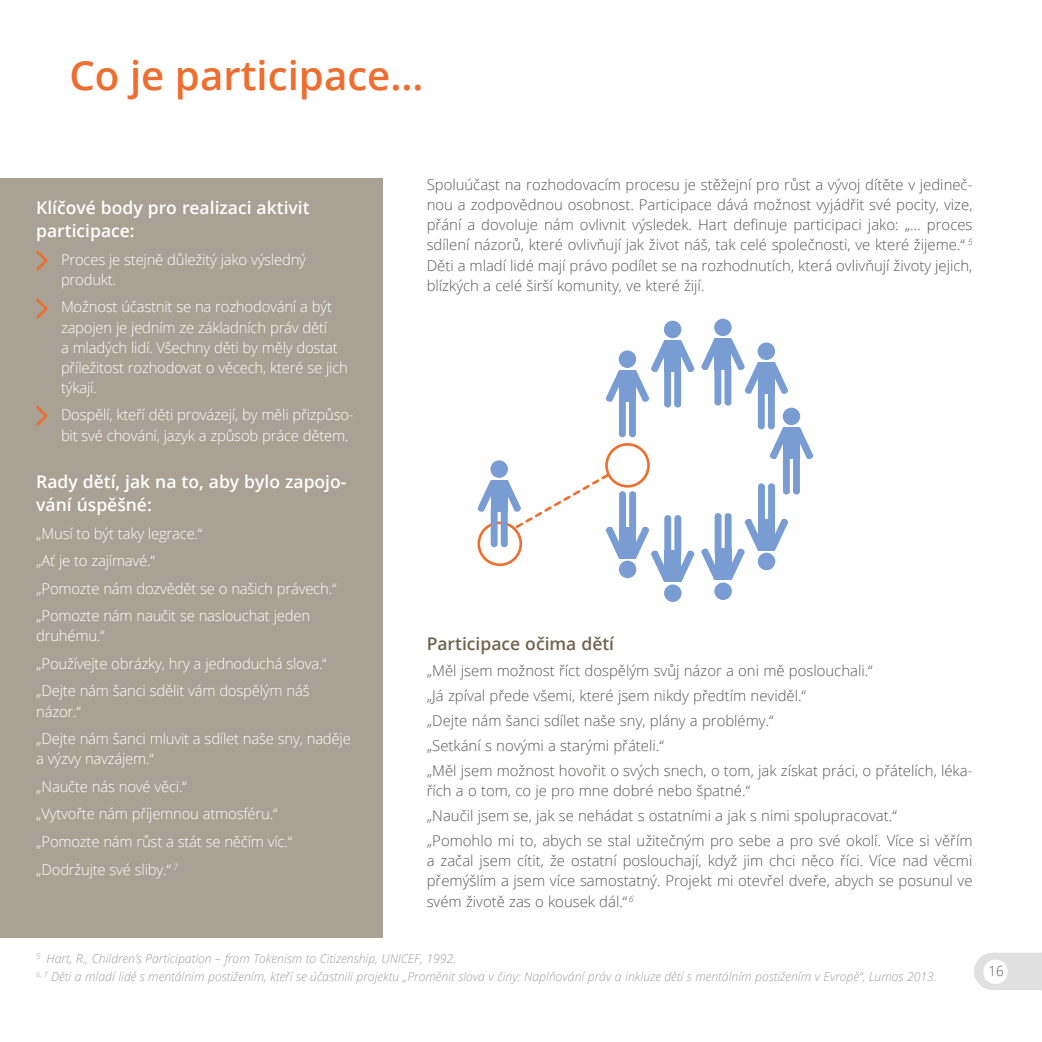
<style>
.page{position:relative;width:1042px;height:1042px;background:#fff}
.page>*{position:absolute;margin:0;border:0;box-sizing:border-box;transform-origin:0 0}
.t1{font:600 40.25px "Open Sans";color:#ed6e2e}
.t2{font:600 17.5px/22.8px "Open Sans";color:#fff}
.t3{font:600 17.5px "Open Sans";color:#71634e}
.t4{font:300 14.88px/20.1px "Open Sans";color:#575756;text-align:justify}
.t5{font:300 14.88px/27.7px "Open Sans";letter-spacing:-.015em;color:#fff}
.t6{font:300 14px "Open Sans";color:#575756;scale:.95 1}
.t7{font:italic 300 12.25px/17.5px "Open Sans";color:#9d9d9c}
.s1{font-weight:400;font-size:21px;color:#fff}
</style>
<div class="page">
<svg style="left:974px;top:952px;width:68px;height:38px;background:#e2e2e2"></svg>
<div style="left:983px;top:959px;width:25px;height:25px;background:#fff;border-radius:50%"></div>
<div style="left:0;top:179px;width:382px;height:759px;background:#a9a194"></div>
<svg style="left:36px;top:250px;width:12px;height:21px"></svg>
<svg style="left:36px;top:298px;width:12px;height:21px"></svg>
<svg style="left:36px;top:406px;width:12px;height:20px"></svg>
<div style="left:605px;top:443px;width:45px;height:44px;border:3px solid #ed6e2e;border-radius:50%"></div>
<div style="left:490px;top:460px;width:18px;height:18px;background:#799dd3;border-radius:50%"></div>
<div style="left:664px;top:321px;width:17px;height:17px;background:#799dd3;border-radius:50%"></div>
<div style="left:664px;top:340px;width:17px;height:32px;background:#799dd3"></div>
<svg style="left:606px;top:341px;width:88px;height:97px"></svg>
<div style="left:714px;top:582px;width:18px;height:18px;background:#799dd3;border-radius:50%"></div>
<div style="left:714px;top:319px;width:18px;height:17px;background:#799dd3;border-radius:50%"></div>
<div style="left:714px;top:338px;width:17px;height:32px;background:#799dd3"></div>
<div style="left:664px;top:584px;width:17px;height:18px;background:#799dd3;border-radius:50%"></div>
<svg style="left:701px;top:339px;width:112px;height:241px"></svg>
<svg style="left:477px;top:472px;width:217px;height:110px"></svg>
<h1 class="t1" style="left:69px;top:48px;width:356px">Co je participace...</h1>
<p class="t2" style="left:36px;top:196px;width:275px">Klíčové body pro realizaci aktivit participace:</p>
<p class="t5" style="left:61px;top:249px;width:246px;line-height:20.1px">Proces je stejně důležitý jako výsledný produkt.</p>
<p class="t5" style="left:61px;top:296px;width:288px;line-height:20.1px">Možnost účastnit se na rozhodování a být zapojen je jedním ze základních práv dětí<br>a mladých lidí. Všechny děti by měly dostat příležitost rozhodovat o věcech, které se jich týkají.</p>
<p class="t5" style="left:61px;top:405px;width:294px;line-height:20.1px">Dospělí, kteří děti provázejí, by měli přizpůso&shy;bit své chování, jazyk a způsob práce dětem.</p>
<p class="t2" style="left:36px;top:470px;width:312px">Rady dětí, jak na to, aby bylo zapojo&shy;vání úspěšné:</p>
<p class="t5" style="left:36px;top:519px;width:302px">„Musí to být taky legrace.“<br>„Ať je to zajímavé.“<br>„Pomozte nám dozvědět se o našich právech.“ „Pomozte nám naučit se naslouchat jeden</p>
<p class="t5" style="left:36px;top:622px;width:292px">druhému.“<br>„Používejte obrázky, hry a jednoduchá slova.“ „Dejte nám šanci sdělit vám dospělým náš</p>
<p class="t5" style="left:36px;top:697px;width:316px">názor.“<br>„Dejte nám šanci mluvit a sdílet naše sny, naděje</p>
<p class="t5" style="left:36px;top:745px;width:257px">a výzvy navzájem.“<br>„Naučte nás nové věci.“<br>„Vytvořte nám příjemnou atmosféru.“ „Pomozte nám růst a stát se něčím víc.“ „Dodržujte své sliby.“ <sup>7</sup></p>
<p class="t4" style="left:427px;top:174px;width:547px">Spoluúčast na rozhodovacím procesu je stěžejní pro růst a vývoj dítěte v jedineč&shy;nou a zodpovědnou osobnost. Participace dává možnost vyjádřit své pocity, vize, přání a dovoluje nám ovlivnit výsledek. Hart definuje participaci jako: „… proces sdílení názorů, které ovlivňují jak život náš, tak celé společnosti, ve které žijeme.“ <sup>5<br></sup>Děti a mladí lidé mají právo podílet se na rozhodnutích, která ovlivňují životy jejich, blízkých a celé širší komunity, ve které žijí.</p>
<p class="t3" style="left:427px;top:632px;width:189px">Participace očima dětí</p>
<p class="t4" style="left:427px;top:657px;width:547px;line-height:25px;text-align:left">„Měl jsem možnost říct dospělým svůj názor a oni mě poslouchali.“<br>„Já zpíval přede všemi, které jsem nikdy předtím neviděl.“<br>„Dejte nám šanci sdílet naše sny, plány a problémy.“<br>„Setkání s novými a starými přáteli.“<br>„Měl jsem možnost hovořit o svých snech, o tom, jak získat práci, o přátelích, léka-</p>
<p class="t4" style="left:427px;top:778px;width:547px;line-height:25px;text-align:left">řích a o tom, co je pro mne dobré nebo špatné.“<br>„Naučil jsem se, jak se nehádat s ostatními a jak s nimi spolupracovat.“<br>„Pomohlo mi to, abych se stal užitečným pro sebe a pro své okolí. Více si věřím</p>
<p class="t4" style="left:427px;top:850px;width:547px">a začal jsem cítit, že ostatní poslouchají, když jim chci něco říci. Více nad věcmi přemýšlím a jsem více samostatný. Projekt mi otevřel dveře, abych se posunul ve svém životě zas o kousek dál.“ <sup>6</sup></p>
<p class="t7" style="left:36px;top:950px;width:902px"><sup>5</sup> Hart, R., Children’s Participation – from Tokenism to Citizenship, UNICEF, 1992.<br><sup>6,</sup> <sup>7</sup> Děti a mladí lidé s mentálním postižením, kteří se účastnili projektu „Proměnit slova v činy: Naplňování práv a inkluze dětí s mentálním postižením v Evropě“, Lumos 2013.</p>
<p class="t6" style="left:984px;top:962px;width:22px"><span class="s1">3</span>1 6</p>
</div>
